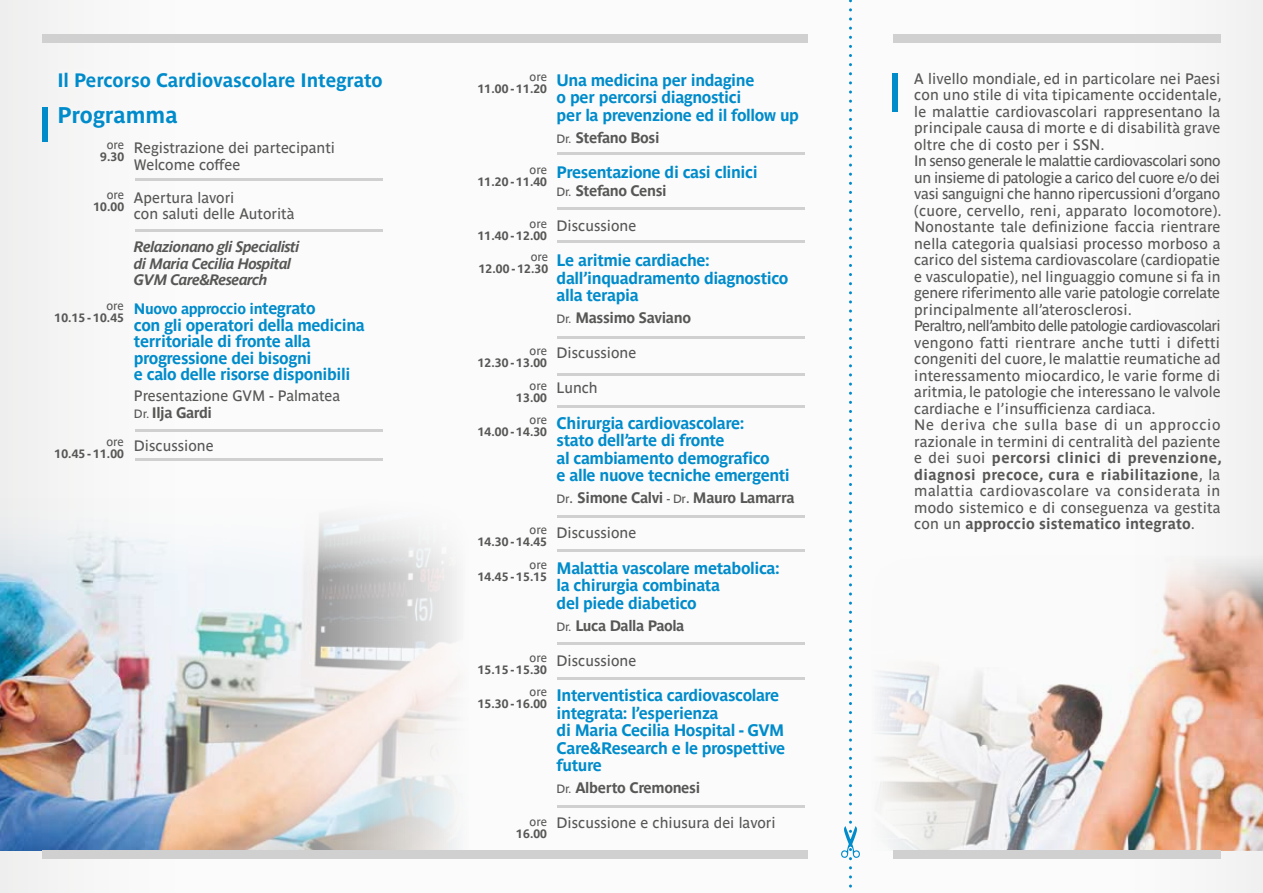
<style>
.page{position:relative;width:1263px;height:893px;background:#fbfbfb}
.page>*{position:absolute;margin:0;border:0;box-sizing:border-box;transform-origin:0 0}
.t1{font:700 22.5px "Parisine Ptf";color:#008bcb}
.t2{font:700 19.2px "Parisine Ptf";letter-spacing:-.005em;color:#008bcb}
.t3{font:700 16.5px/17.5px "Parisine Ptf";letter-spacing:-.025em;color:#008bcb}
.t4{font:15px/16.5px "Parisine Ptf";letter-spacing:.005em;color:#575756}
.t5{font:700 15px "Parisine Ptf";letter-spacing:-.025em;color:#575756}
.t6{font:italic 700 15px/16.5px "Parisine Ptf";letter-spacing:-.035em;color:#575756}
.t7{font:700 15px "Parisine Ptf";letter-spacing:-.025em;color:#008bcb}
.t8{font:700 12px "Parisine Ptf";letter-spacing:.01em;color:#575756}
.t9{font:12px "Parisine Ptf";letter-spacing:-.005em;color:#575756}
.s1{font-size:16.5px}
.s2{font-size:12px}
.s3{font-weight:700}
.s4{font-weight:400;font-size:12px}
.s5{font-weight:400}
</style>
<div class="page">
<hr style="left:43px;top:107px;width:4px;height:34px;background:#008bcb">
<svg style="left:841px;top:0;width:19px;height:888px"></svg>
<div style="left:892px;top:74px;width:5px;height:38px;background:#008bcb"></div>
<hr style="left:135px;top:178px;width:248px;height:3px;background:#d0d0d0">
<div style="left:47px;top:62px;width:346px;height:40px;background:#fff"></div>
<hr style="left:135px;top:229px;width:248px;height:3px;background:#d0d0d0">
<hr style="left:135px;top:429px;width:248px;height:3px;background:#d0d0d0">
<hr style="left:135px;top:458px;width:248px;height:3px;background:#d0d0d0">
<hr style="left:557px;top:514px;width:247px;height:3px;background:#d0d0d0">
<hr style="left:557px;top:207px;width:247px;height:3px;background:#d0d0d0">
<hr style="left:557px;top:336px;width:247px;height:3px;background:#d0d0d0">
<hr style="left:557px;top:152px;width:247px;height:3px;background:#d0d0d0">
<hr style="left:557px;top:240px;width:247px;height:3px;background:#d0d0d0">
<hr style="left:557px;top:642px;width:247px;height:3px;background:#d0d0d0">
<hr style="left:557px;top:677px;width:247px;height:3px;background:#d0d0d0">
<hr style="left:557px;top:804px;width:247px;height:3px;background:#d0d0d0">
<hr style="left:557px;top:373px;width:247px;height:3px;background:#d0d0d0">
<hr style="left:557px;top:405px;width:247px;height:3px;background:#d0d0d0">
<hr style="left:557px;top:549px;width:247px;height:2px;background:#d0d0d0">
<img style="left:880px;top:546px;width:383px;height:304px">
<img style="left:0;top:489px;width:456px;height:361px">
<div style="left:42px;top:34px;width:765px;height:9px;background:#d0d0d0"></div>
<div style="left:893px;top:34px;width:327px;height:9px;background:#d0d0d0"></div>
<div style="left:42px;top:850px;width:765px;height:9px;background:#d0d0d0"></div>
<div style="left:893px;top:850px;width:327px;height:9px;background:#d0d0d0"></div>
<p class="t2" style="left:57px;top:66px;width:327px">Il Percorso Cardiovascolare Integrato</p>
<h1 class="t1" style="left:57px;top:98px;width:122px">Programma</h1>
<p class="t9" style="left:107px;top:136px;width:19px">ore</p>
<p class="t8" style="left:100px;top:148px;width:25px">9.30</p>
<p class="t9" style="left:107px;top:186px;width:19px">ore</p>
<p class="t8" style="left:93px;top:198px;width:32px">10.00</p>
<p class="t9" style="left:106px;top:297px;width:19px">ore</p>
<p class="t8" style="left:55px;top:309px;width:71px">10.15 - 10.45</p>
<p class="t9" style="left:106px;top:433px;width:19px">ore</p>
<p class="t8" style="left:55px;top:445px;width:71px">10.45 - 11.00</p>
<p class="t4" style="left:134px;top:138px;width:203px">Registrazione dei partecipanti<br>Welcome coffee</p>
<p class="t4" style="left:134px;top:188px;width:162px">Apertura lavori<br>con saluti delle Autorità</p>
<p class="t6" style="left:134px;top:237px;width:167px">Relazionano gli Specialisti di Maria Cecilia Hospital<br>GVM Care&amp;Research</p>
<p class="t7" style="left:134px;top:298px;width:183px">Nuovo approccio in<span class="s1">tegrato</span></p>
<p class="t3" style="left:134px;top:315px;width:232px;line-height:16.5px">con gli operatori della medicina territoriale di fronte alla progressione dei bisogni<br>e calo delle risorse disponibili</p>
<p class="t4" style="left:134px;top:386px;width:208px">Presentazione GVM - Palmatea<br><span class="s2">Dr.</span> <span class="s3">Ilja Gardi</span></p>
<p class="t4" style="left:134px;top:436px;width:81px">Discussione</p>
<p class="t9" style="left:530px;top:68px;width:19px">ore</p>
<p class="t8" style="left:478px;top:80px;width:71px">11.00 - 11.20</p>
<p class="t9" style="left:530px;top:161px;width:19px">ore</p>
<p class="t8" style="left:478px;top:173px;width:71px">11.20 - 11.40</p>
<p class="t9" style="left:530px;top:214px;width:19px">ore</p>
<p class="t8" style="left:478px;top:226px;width:71px">11.40 - 12.00</p>
<p class="t9" style="left:531px;top:248px;width:19px">ore</p>
<p class="t8" style="left:479px;top:260px;width:71px">12.00 - 12.30</p>
<p class="t9" style="left:530px;top:342px;width:19px">ore</p>
<p class="t8" style="left:478px;top:354px;width:71px">12.30 - 13.00</p>
<p class="t9" style="left:530px;top:377px;width:19px">ore</p>
<p class="t8" style="left:516px;top:389px;width:32px">13.00</p>
<p class="t9" style="left:530px;top:411px;width:19px">ore</p>
<p class="t8" style="left:478px;top:423px;width:71px">14.00 - 14.30</p>
<p class="t9" style="left:530px;top:521px;width:19px">ore</p>
<p class="t8" style="left:478px;top:533px;width:71px">14.30 - 14.45</p>
<p class="t9" style="left:530px;top:556px;width:19px">ore</p>
<p class="t8" style="left:478px;top:568px;width:71px">14.45 - 15.15</p>
<p class="t9" style="left:530px;top:649px;width:19px">ore</p>
<p class="t8" style="left:478px;top:661px;width:71px">15.15 - 15.30</p>
<p class="t9" style="left:530px;top:683px;width:19px">ore</p>
<p class="t8" style="left:478px;top:695px;width:71px">15.30 - 16.00</p>
<p class="t9" style="left:530px;top:812px;width:19px">ore</p>
<p class="t8" style="left:516px;top:824px;width:32px">16.00</p>
<p class="t3" style="left:557px;top:70px;width:244px">Una medicina per indagine<br>o per percorsi diagnostici<br>per la prevenzione ed il follow up</p>
<p class="t5" style="left:557px;top:126px;width:104px"><span class="s4">Dr.</span> Stefano Bosi</p>
<p class="t3" style="left:557px;top:162px;width:203px">Presentazione di casi clinici</p>
<p class="t5" style="left:557px;top:179px;width:112px"><span class="s4">Dr.</span> Stefano Censi</p>
<p class="t4" style="left:557px;top:216px;width:81px">Discussione</p>
<p class="t3" style="left:557px;top:250px;width:233px">Le aritmie cardiache: dall’inquadramento diagnostico alla terapia</p>
<p class="t5" style="left:557px;top:306px;width:136px"><span class="s4">Dr.</span> Massimo Saviano</p>
<p class="t4" style="left:557px;top:343px;width:81px">Discussione</p>
<p class="t4" style="left:557px;top:378px;width:43px">Lunch</p>
<p class="t3" style="left:557px;top:412px;width:235px">Chirurgia cardiovascolare:<br>stato dell’arte di fronte<br>al cambiamento demografico<br>e alle nuove tecniche emergenti</p>
<p class="t5" style="left:557px;top:487px;width:240px"><span class="s4">Dr</span><span class="s5">.</span> Simone Calvi <span class="s4">- Dr</span><span class="s5">.</span> Mauro Lamarra</p>
<p class="t4" style="left:557px;top:523px;width:81px">Discussione</p>
<p class="t3" style="left:557px;top:557px;width:224px">Malattia vascolare metabolica: la chirurgia combinata<br>del piede diabetico</p>
<p class="t5" style="left:557px;top:614px;width:129px"><span class="s4">Dr.</span> Luca Dalla Paola</p>
<p class="t4" style="left:557px;top:651px;width:81px">Discussione</p>
<p class="t3" style="left:557px;top:685px;width:230px">Interventistica cardiovascolare integrata: l’esperienza<br>di Maria Cecilia Hospital - GVM<br>Care&amp;Research e le prospettive future</p>
<p class="t5" style="left:557px;top:777px;width:145px"><span class="s4">Dr.</span> Alberto Cremonesi</p>
<p class="t4" style="left:557px;top:813px;width:221px">Discussione e chiusura dei lavori</p>
<p class="t4" style="left:914px;top:69px;width:309px">A livello mondiale, ed in particolare nei Paesi con uno stile di vita tipicamente occidentale, le malattie cardiovascolari rappresentano la principale causa di morte e di disabilità grave oltre che di costo per i SSN.<br>In senso generale le malattie cardiovascolari sono un insieme di patologie a carico del cuore e/o dei vasi sanguigni che hanno ripercussioni d’organo (cuore, cervello, reni, apparato locomotore).<br>Nonostante tale definizione faccia rientrare nella categoria qualsiasi processo morboso a carico del sistema cardiovascolare (cardiopatie e vasculopatie), nel linguaggio comune si fa in genere riferimento alle varie patologie correlate principalmente all’aterosclerosi.<br>Peraltro, nell’ambito delle patologie cardiovascolari vengono fatti rientrare anche tutti i difetti congeniti del cuore, le malattie reumatiche ad interessamento miocardico, le varie forme di aritmia, le patologie che interessano le valvole cardiache e l’insufficienza cardiaca.<br>Ne deriva che sulla base di un approccio razionale in termini di centralità del paziente e dei suoi <span class="s3">percorsi clinici di prevenzione, diagnosi precoce, cura e riabilitazione</span>, la malattia cardiovascolare va considerata in modo sistemico e di conseguenza va gestita con un <span class="s3">approccio sistematico integrato</span>.</p>
</div>
